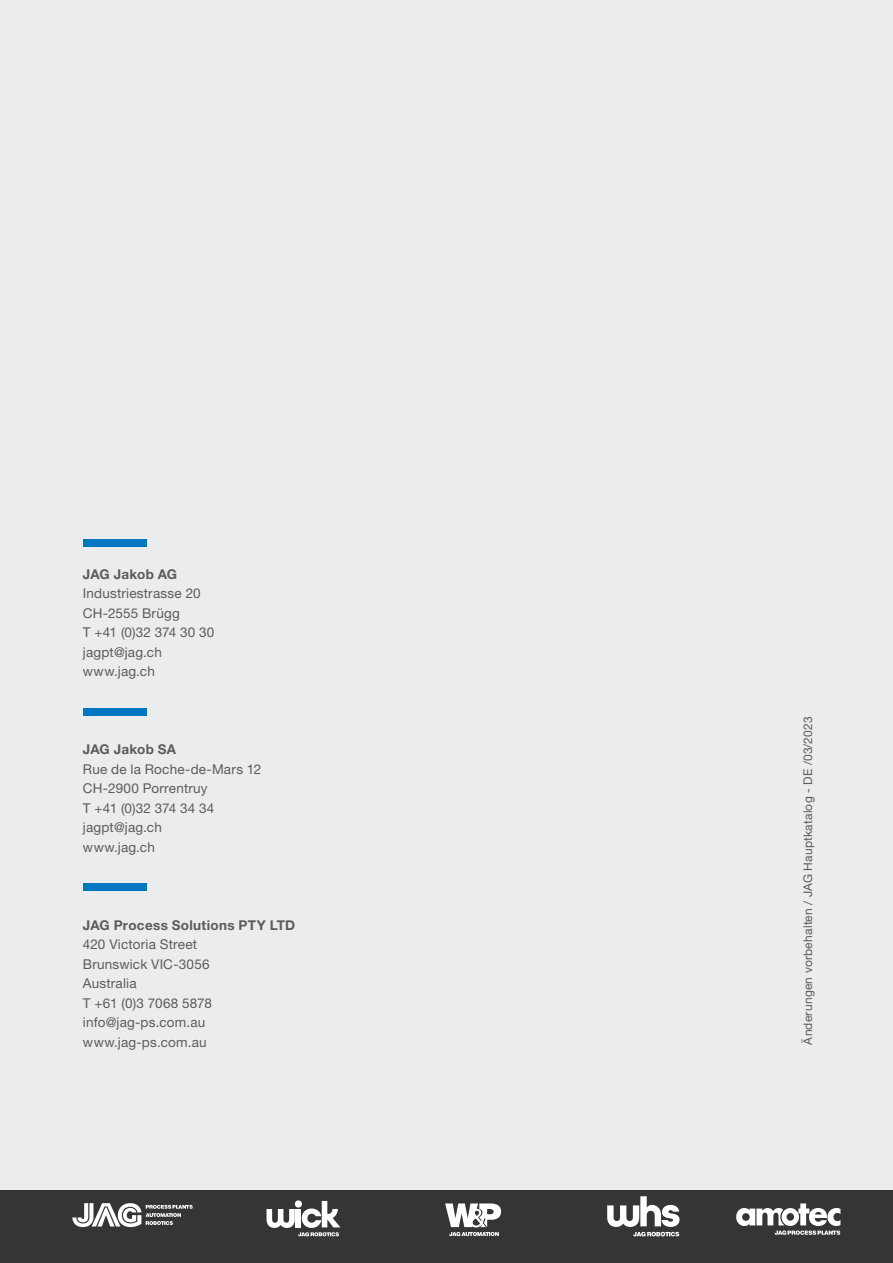
<style>
.page{position:relative;width:893px;height:1263px;background:#ebeced}
.page>*{position:absolute;margin:0;border:0;box-sizing:border-box;transform-origin:0 0}
.t1{font:13.5px/19.5px "Helvetica Neue LTW1 G";letter-spacing:.015em;color:#5c5b60}
.t2{font:700 13.5px "Helvetica Neue LTW1 G";letter-spacing:.02em;color:#5c5b60}
.t3{font:700 13.5px "Helvetica Neue LTW1 G";color:#5c5b60}
.t4{font:12px "Helvetica Neue LTW1 G";letter-spacing:.02em;color:#5c5b60}
</style>
<div class="page">
<div style="left:84px;top:708px;width:63px;height:7px;background:#0078c1"></div>
<div style="left:84px;top:883px;width:63px;height:8px;background:#0078c1"></div>
<div style="left:84px;top:540px;width:63px;height:7px;background:#0078c1"></div>
<div style="left:0;top:1191px;width:893px;height:72px;background:#373437"></div>
<svg style="left:72px;top:1203px;width:121px;height:24px"></svg>
<svg style="left:267px;top:1201px;width:73px;height:35px"></svg>
<svg style="left:445px;top:1203px;width:56px;height:33px"></svg>
<svg style="left:607px;top:1196px;width:72px;height:40px"></svg>
<svg style="left:736px;top:1203px;width:104px;height:32px"></svg>
<p class="t3" style="left:83px;top:565px;width:96px">JAG Jakob AG</p>
<p class="t1" style="left:83px;top:583px;width:133px">Industriestrasse 20<br>CH-2555 Brügg<br>T +41 (0)32 374 30 30 jagpt@jag.ch www.jag.ch</p>
<p class="t2" style="left:83px;top:741px;width:95px">JAG Jakob SA</p>
<p class="t1" style="left:83px;top:759px;width:180px">Rue de la Roche-de-Mars 12<br>CH-2900 Porrentruy<br>T +41 (0)32 374 34 34 jagpt@jag.ch<br>www.jag.ch</p>
<p class="t2" style="left:83px;top:916px;width:214px">JAG Process Solutions PTY LTD</p>
<p class="t1" style="left:83px;top:934px;width:131px">420 Victoria Street<br>Brunswick VIC-3056<br>Australia<br>T +61 (0)3 7068 5878 info@jag-ps.com.au www.jag-ps.com.au</p>
<p class="t4" style="left:801px;top:1044px;width:330px;rotate:-90deg">Änderungen vorbehalten / JAG Hauptkatalog - DE /03/2023</p>
</div>
